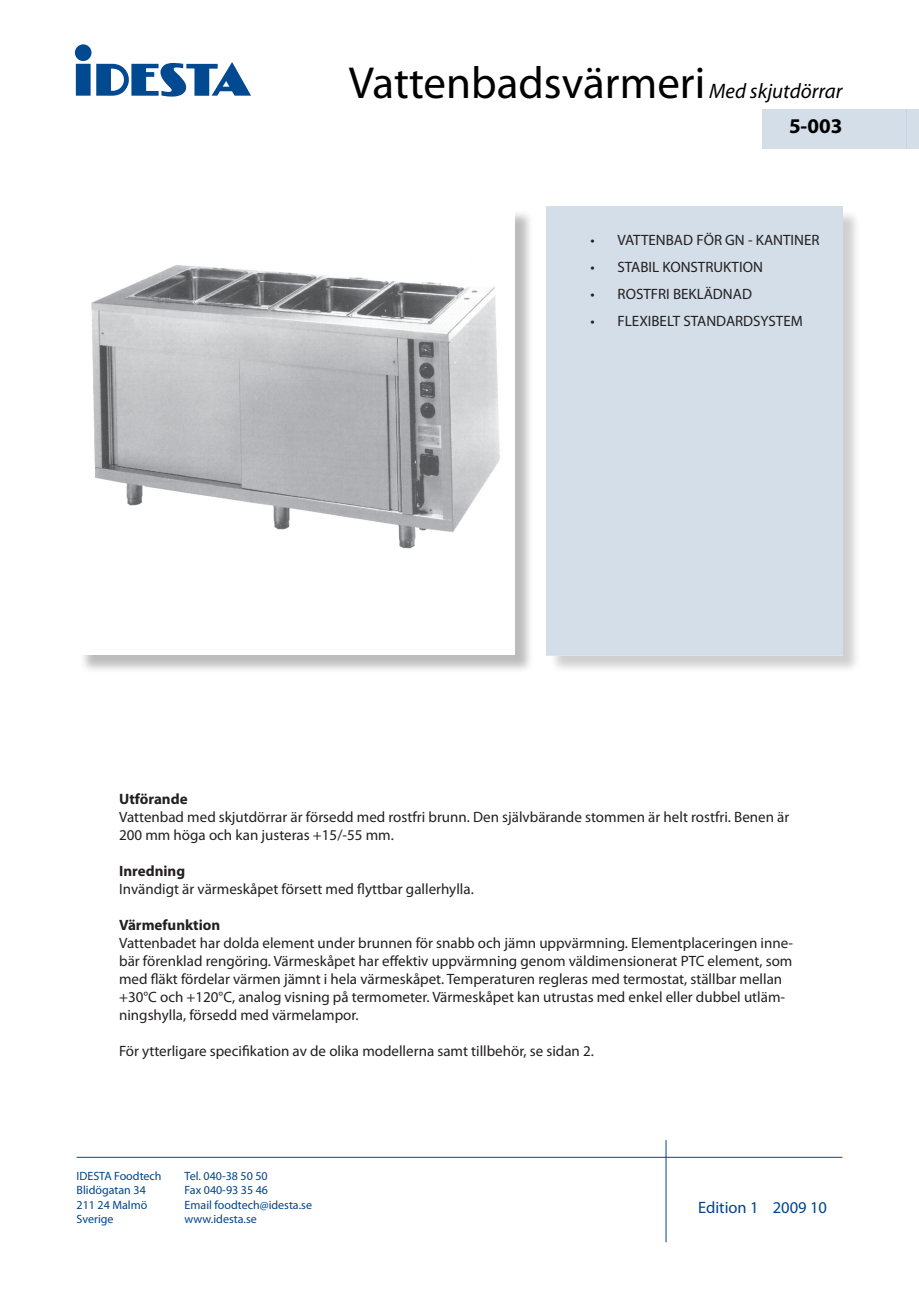
<style>
.page{position:relative;width:919px;height:1289px;background:#fff}
.page>*{position:absolute;margin:0;border:0;box-sizing:border-box;transform-origin:0 0}
.t1{font:45px "Myriad Pro";color:#000}
.t2{font:700 21px "Myriad Pro";color:#000}
.t3{font:16.5px "Myriad Pro";color:#004489}
.t4{font:15px/18px "Myriad Pro";color:#231f20}
.t5{font:700 15px "Myriad Pro";color:#231f20}
.t6{font:12px "Myriad Pro";color:#004489}
.s1{font-style:italic;font-size:21px}
</style>
<div class="page">
<div style="left:763px;top:109px;width:155px;height:40px;background:#d3dee9"></div>
<hr style="left:665px;top:1140px;width:1px;height:102px;background:#004489">
<hr style="left:77px;top:1156px;width:765px;height:1px;background:#004489">
<div style="left:549px;top:209px;width:312px;height:464px;background:#231f20;opacity:.31"></div>
<div style="left:546px;top:207px;width:296px;height:448px;background:#d3dee9"></div>
<div style="left:75px;top:44px;width:16px;height:17px;background:#014990;border-radius:50%"></div>
<div style="left:76px;top:64px;width:15px;height:32px;background:#014990"></div>
<svg style="left:96px;top:62px;width:155px;height:35px"></svg>
<div style="left:79px;top:209px;width:454px;height:464px;background:#231f20;opacity:.3"></div>
<div style="left:77px;top:207px;width:437px;height:448px;background:#fff"></div>
<img style="left:91px;top:265px;width:409px;height:284px">
<p class="t1" style="left:349px;top:55px;width:495px">Vattenbadsvärmeri <span class="s1">Med skjutdörrar</span></p>
<p class="t2" style="left:789px;top:113px;width:55px">5-003</p>
<p class="t4" style="left:590px;top:231px;width:230px">• VATTENBAD FÖR GN - KANTINER</p>
<p class="t4" style="left:590px;top:258px;width:174px">• STABIL KONSTRUKTION</p>
<p class="t4" style="left:590px;top:285px;width:163px">• ROSTFRI BEKLÄDNAD</p>
<p class="t4" style="left:590px;top:312px;width:214px">• FLEXIBELT STANDARDSYSTEM</p>
<p class="t5" style="left:119px;top:788px;width:70px">Utförande</p>
<p class="t4" style="left:119px;top:807px;width:671px">Vattenbad med skjutdörrar är försedd med rostfri brunn. Den självbärande stommen är helt rostfri. Benen är<br>200 mm höga och kan justeras +15/-55 mm.</p>
<p class="t5" style="left:119px;top:860px;width:68px">Inredning</p>
<p class="t4" style="left:119px;top:879px;width:356px">Invändigt är värmeskåpet försett med flyttbar gallerhylla.</p>
<p class="t5" style="left:119px;top:914px;width:103px">Värmefunktion</p>
<p class="t4" style="left:119px;top:933px;width:675px">Vattenbadet har dolda element under brunnen för snabb och jämn uppvärmning. Elementplaceringen inne&shy;bär förenklad rengöring. Värmeskåpet har effektiv uppvärmning genom väldimensionerat PTC element, som med fläkt fördelar värmen jämnt i hela värmeskåpet. Temperaturen regleras med termostat, ställbar mellan +30°C och +120°C, analog visning på termometer. Värmeskåpet kan utrustas med enkel eller dubbel utläm&shy;ningshylla, försedd med värmelampor.</p>
<p class="t4" style="left:119px;top:1041px;width:476px">För ytterligare specifikation av de olika modellerna samt tillbehör, se sidan 2.</p>
<p class="t6" style="left:77px;top:1168px;width:86px">IDESTA Foodtech</p>
<p class="t6" style="left:185px;top:1168px;width:85px">Tel. 040-38 50 50</p>
<p class="t6" style="left:77px;top:1182px;width:71px">Blidögatan 34</p>
<p class="t6" style="left:185px;top:1182px;width:85px">Fax 040-93 35 46</p>
<p class="t6" style="left:77px;top:1197px;width:72px">211 24 Malmö</p>
<p class="t6" style="left:185px;top:1197px;width:129px">Email foodtech@idesta.se</p>
<p class="t6" style="left:77px;top:1211px;width:38px">Sverige</p>
<p class="t6" style="left:185px;top:1211px;width:74px">www.idesta.se</p>
<p class="t3" style="left:698px;top:1197px;width:130px">Edition 1 2009 10</p>
</div>
